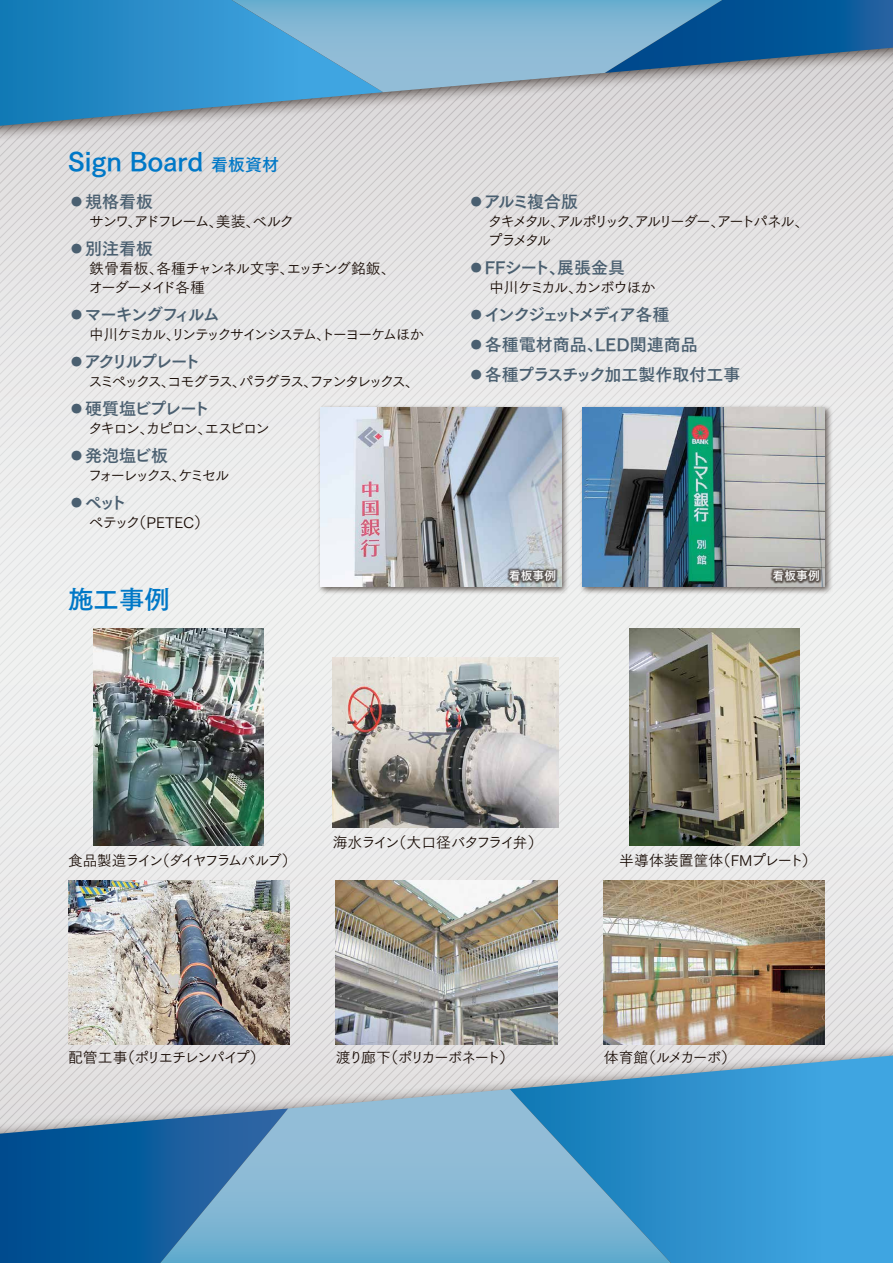
<style>
.page{position:relative;width:893px;height:1263px;background:#fff}
.page>*{position:absolute;margin:0;border:0;box-sizing:border-box;transform-origin:0 0}
.t1{font:25.5px "Tsuku Go Pro B";color:#0078c7}
.t2{font:16.95px/30.3px "Tsuku Go Pro B";color:#4a5f70}
.t3{font:16.95px "Tsuku Go Pro B";letter-spacing:-.07em;color:#4a5f70}
.t4{font:16.95px "Tsuku Go Pro B";letter-spacing:-.095em;color:#4a5f70}
.t5{font:16.95px "Tsuku Go Pro B";letter-spacing:-.17em;color:#4a5f70}
.t6{font:16.95px "Tsuku Go Pro B";letter-spacing:-.1em;color:#4a5f70}
.t7{font:14.85px/19.2px "Tsuku Go Pro R";letter-spacing:-.14em;color:#140700}
.t8{font:14.85px "Tsuku Go Pro R";letter-spacing:-.21em;color:#140700}
.t9{font:14.85px/19.2px "Tsuku Go Pro R";letter-spacing:-.19em;color:#140700}
.t10{font:14.85px "Tsuku Go Pro R";letter-spacing:-.12em;color:#140700}
.t11{font:14.85px "Tsuku Go Pro R";color:#140700}
.t12{font:14.85px "Tsuku Go Pro R";letter-spacing:-.115em;color:#140700}
.t13{font:14.85px "Tsuku Go Pro R";letter-spacing:-.17em;color:#140700}
.t14{font:14.85px "Tsuku Go Pro R";letter-spacing:-.105em;color:#140700}
.t15{font:14.7px "Tsuku Go Pro R";letter-spacing:-.15em;color:#140700}
.t16{font:11.85px "Tsuku Go Pro B";color:#fff}
.s1{font-size:16.95px}
</style>
<div class="page">
<div style="left:0;top:0;width:893px;height:1263px;background:#140700;opacity:.75"></div>
<svg style="left:0;top:0;width:383px;height:126px;background:#4191c1"></svg>
<svg style="left:743px;top:0;width:150px;height:73px;background:#346f9f"></svg>
<svg style="left:211px;top:0;width:532px;height:92px;background:#6ea7ca"></svg>
<svg style="left:510px;top:1054px;width:383px;height:209px;background:#4ea4d8"></svg>
<svg style="left:0;top:1108px;width:150px;height:155px;background:#1a639d"></svg>
<svg style="left:150px;top:1089px;width:532px;height:174px;background:#6ba6ca"></svg>
<div style="left:317px;top:404px;width:252px;height:191px;background:#140700;opacity:.6"></div>
<img style="left:321px;top:407px;width:240px;height:180px">
<div style="left:579px;top:404px;width:254px;height:191px;background:#140700;opacity:.6"></div>
<img style="left:583px;top:407px;width:242px;height:180px">
<div style="left:506px;top:567px;width:52px;height:17px;background:#140700;opacity:.6"></div>
<div style="left:770px;top:567px;width:52px;height:17px;background:#140700;opacity:.6"></div>
<img style="left:333px;top:658px;width:226px;height:170px">
<img style="left:336px;top:881px;width:221px;height:163px">
<img style="left:68px;top:881px;width:221px;height:163px">
<img style="left:604px;top:881px;width:221px;height:163px">
<img style="left:629px;top:628px;width:170px;height:217px">
<img style="left:94px;top:628px;width:170px;height:217px">
<h1 class="t1" style="left:68px;top:140px;width:213px">Sign Board <span class="s1">看板資材</span></h1>
<p class="t3" style="left:68px;top:186px;width:87px">◦規格看板</p>
<p class="t7" style="left:89px;top:210px;width:207px">サンワ、アドフレーム、美装、ベルク</p>
<p class="t3" style="left:68px;top:234px;width:87px">◦別注看板</p>
<p class="t7" style="left:88px;top:257px;width:309px">鉄骨看板、各種チャンネル文字、エッチング銘鈑、オーダーメイド各種</p>
<p class="t4" style="left:68px;top:300px;width:153px">◦マーキングフィルム</p>
<p class="t7" style="left:89px;top:323px;width:336px">中川ケミカル、リンテックサインシステム、トーヨーケムほか</p>
<p class="t5" style="left:68px;top:347px;width:134px">◦アクリルプレート</p>
<p class="t8" style="left:88px;top:369px;width:333px">スミペックス、コモグラス、パラグラス、ファンタレックス、</p>
<p class="t6" style="left:68px;top:394px;width:143px">◦硬質塩ビプレート</p>
<p class="t13" style="left:88px;top:416px;width:183px">タキロン、カピロン、エスビロン</p>
<p class="t3" style="left:68px;top:441px;width:102px">◦発泡塩ビ板</p>
<p class="t8" style="left:88px;top:463px;width:143px">フォーレックス、ケミセル</p>
<p class="t3" style="left:68px;top:488px;width:60px">◦ペット</p>
<p class="t11" style="left:89px;top:510px;width:122px">ペテック（PETEC）</p>
<h1 class="t1" style="left:68px;top:578px;width:104px">施工事例</h1>
<p class="t3" style="left:468px;top:186px;width:112px">◦アルミ複合版</p>
<p class="t9" style="left:487px;top:210px;width:323px">タキメタル、アルポリック、アルリーダー、アートパネル、プラメタル</p>
<p class="t2" style="left:468px;top:250px;width:159px">◦FFシート、展張金具</p>
<p class="t10" style="left:489px;top:275px;width:168px">中川ケミカル、カンボウほか</p>
<p class="t2" style="left:468px;top:297px;width:274px">◦インクジェットメディア各種<br>◦各種電材商品、LED関連商品<br>◦各種プラスチック加工製作取付工事</p>
<p class="t16" style="left:509px;top:565px;width:49px">看板事例</p>
<p class="t16" style="left:772px;top:565px;width:49px">看板事例</p>
<p class="t12" style="left:333px;top:830px;width:211px">海水ライン（大口径バタフライ弁）</p>
<p class="t15" style="left:68px;top:848px;width:230px">食品製造ライン（ダイヤフラムバルブ）</p>
<p class="t11" style="left:619px;top:848px;width:199px">半導体装置筐体（FMプレート）</p>
<p class="t10" style="left:68px;top:1045px;width:198px">配管工事（ポリエチレンパイプ）</p>
<p class="t7" style="left:336px;top:1046px;width:179px">渡り廊下（ポリカーボネート）</p>
<p class="t14" style="left:604px;top:1045px;width:134px">体育館（ルメカーボ）</p>
</div>
